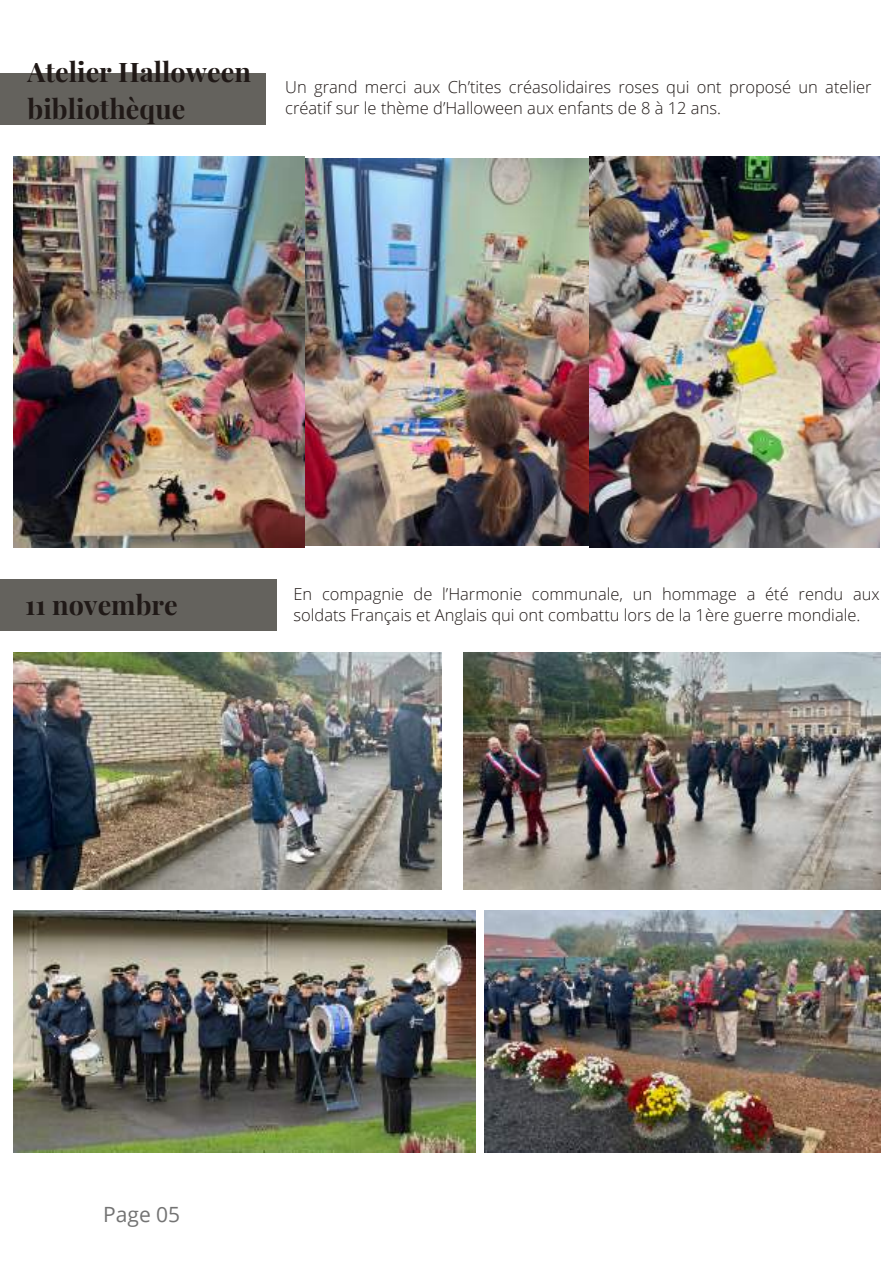
<style>
.page{position:relative;width:894px;height:1264px;background:#fff}
.page>*{position:absolute;margin:0;border:0;box-sizing:border-box;transform-origin:0 0}
.t1{font:700 27px/37.2px "Playfair Display";color:#201917}
.t2{font:21px "Open Sans";color:#737373}
.t3{font:300 16.5px/21.3px "Open Sans";color:#201917}
</style>
<div class="page">
<div style="left:0;top:73px;width:265px;height:51px;background:#64625d"></div>
<img style="left:304px;top:158px;width:285px;height:387px">
<img style="left:589px;top:157px;width:290px;height:390px">
<img style="left:14px;top:157px;width:290px;height:390px">
<div style="left:0;top:579px;width:276px;height:51px;background:#64625d"></div>
<img style="left:14px;top:652px;width:427px;height:237px">
<img style="left:463px;top:652px;width:417px;height:237px">
<img style="left:14px;top:910px;width:461px;height:242px">
<img style="left:484px;top:910px;width:396px;height:242px">
<h1 class="t1" style="left:28px;top:52px;width:225px">Atelier Halloween bibliothèque</h1>
<p class="t3" style="left:285px;top:76px;width:587px">Un grand merci aux Ch’tites créasolidaires roses qui ont proposé un atelier créatif sur le thème d’Halloween aux enfants de 8 à 12 ans.</p>
<h1 class="t1" style="left:25px;top:585px;width:154px">11 novembre</h1>
<p class="t3" style="left:293px;top:582px;width:587px">En compagnie de l’Harmonie communale, un hommage a été rendu aux soldats Français et Anglais qui ont combattu lors de la 1ère guerre mondiale.</p>
<p class="t2" style="left:103px;top:1199px;width:79px">Page 05</p>
</div>
